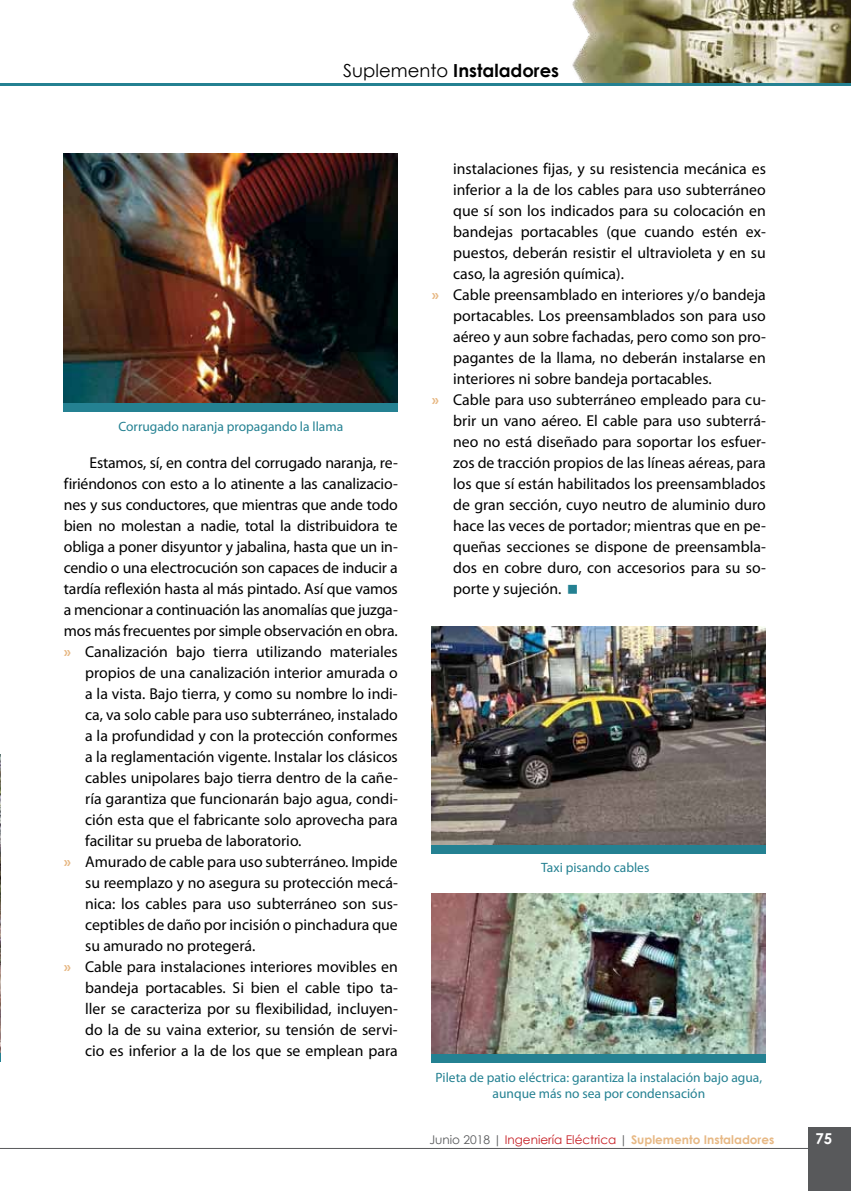
<style>
.page{position:relative;width:851px;height:1191px;background:#fff}
.page>*{position:absolute;margin:0;border:0;box-sizing:border-box;transform-origin:0 0}
.t1{font:700 18px "Century Gothic";color:#000}
.t2{font:15.75px "Myriad Pro";color:#000}
.t3{font:700 15px "Century Gothic";color:#fff}
.t4{font:13.5px/16.2px "Myriad Pro";color:#248192;text-align:center}
.t5{font:700 12px "Century Gothic";color:#e7b884}
.s1{font-weight:400}
.s2{font-weight:700;color:#e7b884}
.s3{font-weight:400;color:#58595b}
.s4{font-weight:400;color:#c61d23}
</style>
<div class="page">
<img style="left:572px;top:0;width:278px;height:83px">
<hr style="left:0;top:83px;width:850px;height:2px;background:#248192">
<hr style="left:0;top:1148px;width:850px;height:1px;background:#58595b">
<div style="left:808px;top:1127px;width:42px;height:64px;background:#58595b"></div>
<img style="left:432px;top:626px;width:333px;height:219px">
<div style="left:432px;top:845px;width:333px;height:8px;background:#248192"></div>
<img style="left:0;top:755px;width:1px;height:298px">
<img style="left:432px;top:893px;width:333px;height:161px">
<div style="left:432px;top:1054px;width:333px;height:9px;background:#248192"></div>
<img style="left:64px;top:153px;width:333px;height:250px">
<div style="left:64px;top:403px;width:334px;height:9px;background:#248192"></div>
<p class="t1" style="left:343px;top:56px;width:217px"><span class="s1">Suplemento</span> Instaladores</p>
<p class="t4" style="left:118px;top:418px;width:226px">Corrugado naranja propagando la llama</p>
<p class="t2" style="left:89px;top:454px;width:310px">Estamos, sí, en contra del corrugado naranja, re-</p>
<p class="t2" style="left:64px;top:475px;width:335px">firiéndonos con esto a lo atinente a las canalizacio-</p>
<p class="t2" style="left:64px;top:496px;width:335px">nes y sus conductores, que mientras que ande todo</p>
<p class="t2" style="left:64px;top:517px;width:335px">bien no molestan a nadie, total la distribuidora te</p>
<p class="t2" style="left:64px;top:538px;width:335px">obliga a poner disyuntor y jabalina, hasta que un in-</p>
<p class="t2" style="left:64px;top:559px;width:335px">cendio o una electrocución son capaces de inducir a</p>
<p class="t2" style="left:64px;top:580px;width:335px">tardía reflexión hasta al más pintado. Así que vamos</p>
<p class="t2" style="left:64px;top:601px;width:335px">a mencionar a continuación las anomalías que juzga-</p>
<p class="t2" style="left:64px;top:622px;width:335px">mos más frecuentes por simple observación en obra.</p>
<p class="t2" style="left:64px;top:643px;width:335px"><span class="s2">»</span> Canalización bajo tierra utilizando materiales</p>
<p class="t2" style="left:85px;top:664px;width:314px">propios de una canalización interior amurada o</p>
<p class="t2" style="left:85px;top:685px;width:314px">a la vista. Bajo tierra, y como su nombre lo indi-</p>
<p class="t2" style="left:85px;top:706px;width:314px">ca, va solo cable para uso subterráneo, instalado</p>
<p class="t2" style="left:85px;top:727px;width:314px">a la profundidad y con la protección conformes</p>
<p class="t2" style="left:85px;top:748px;width:314px">a la reglamentación vigente. Instalar los clásicos</p>
<p class="t2" style="left:85px;top:769px;width:314px">cables unipolares bajo tierra dentro de la cañe-</p>
<p class="t2" style="left:85px;top:790px;width:314px">ría garantiza que funcionarán bajo agua, condi-</p>
<p class="t2" style="left:85px;top:811px;width:314px">ción esta que el fabricante solo aprovecha para</p>
<p class="t2" style="left:85px;top:832px;width:218px">facilitar su prueba de laboratorio.</p>
<p class="t2" style="left:64px;top:853px;width:335px"><span class="s2">»</span> Amurado de cable para uso subterráneo. Impide</p>
<p class="t2" style="left:85px;top:874px;width:314px">su reemplazo y no asegura su protección mecá-</p>
<p class="t2" style="left:85px;top:895px;width:314px">nica: los cables para uso subterráneo son sus-</p>
<p class="t2" style="left:85px;top:916px;width:314px">ceptibles de daño por incisión o pinchadura que</p>
<p class="t2" style="left:85px;top:937px;width:172px">su amurado no protegerá.</p>
<p class="t2" style="left:64px;top:958px;width:335px"><span class="s2">»</span> Cable para instalaciones interiores movibles en</p>
<p class="t2" style="left:85px;top:979px;width:314px">bandeja portacables. Si bien el cable tipo ta-</p>
<p class="t2" style="left:85px;top:1000px;width:314px">ller se caracteriza por su flexibilidad, incluyen-</p>
<p class="t2" style="left:85px;top:1021px;width:314px">do la de su vaina exterior, su tensión de servi-</p>
<p class="t2" style="left:85px;top:1042px;width:314px">cio es inferior a la de los que se emplean para</p>
<p class="t2" style="left:453px;top:160px;width:314px">instalaciones fijas, y su resistencia mecánica es</p>
<p class="t2" style="left:453px;top:181px;width:314px">inferior a la de los cables para uso subterráneo</p>
<p class="t2" style="left:453px;top:202px;width:314px">que sí son los indicados para su colocación en</p>
<p class="t2" style="left:453px;top:223px;width:314px">bandejas portacables (que cuando estén ex-</p>
<p class="t2" style="left:453px;top:244px;width:314px">puestos, deberán resistir el ultravioleta y en su</p>
<p class="t2" style="left:453px;top:265px;width:172px">caso, la agresión química).</p>
<p class="t2" style="left:432px;top:286px;width:335px"><span class="s2">»</span> Cable preensamblado en interiores y/o bandeja</p>
<p class="t2" style="left:453px;top:307px;width:314px">portacables. Los preensamblados son para uso</p>
<p class="t2" style="left:453px;top:328px;width:314px">aéreo y aun sobre fachadas, pero como son pro-</p>
<p class="t2" style="left:453px;top:349px;width:314px">pagantes de la llama, no deberán instalarse en</p>
<p class="t2" style="left:453px;top:370px;width:260px">interiores ni sobre bandeja portacables.</p>
<p class="t2" style="left:432px;top:391px;width:335px"><span class="s2">»</span> Cable para uso subterráneo empleado para cu-</p>
<p class="t2" style="left:453px;top:412px;width:314px">brir un vano aéreo. El cable para uso subterrá-</p>
<p class="t2" style="left:453px;top:433px;width:314px">neo no está diseñado para soportar los esfuer-</p>
<p class="t2" style="left:453px;top:454px;width:314px">zos de tracción propios de las líneas aéreas, para</p>
<p class="t2" style="left:453px;top:475px;width:314px">los que sí están habilitados los preensamblados</p>
<p class="t2" style="left:453px;top:496px;width:314px">de gran sección, cuyo neutro de aluminio duro</p>
<p class="t2" style="left:453px;top:517px;width:314px">hace las veces de portador; mientras que en pe-</p>
<p class="t2" style="left:453px;top:538px;width:314px">queñas secciones se dispone de preensambla-</p>
<p class="t2" style="left:453px;top:559px;width:314px">dos en cobre duro, con accesorios para su so-</p>
<p class="t2" style="left:453px;top:580px;width:110px">porte y sujeción.</p>
<p class="t4" style="left:541px;top:859px;width:110px">Taxi pisando cables</p>
<p class="t4" style="left:435px;top:1069px;width:328px">Pileta de patio eléctrica: garantiza la instalación bajo agua, aunque más no sea por condensación</p>
<p class="t5" style="left:429px;top:1130px;width:346px"><span class="s3">Junio 2018 |</span> <span class="s4">Ingeniería Eléctrica</span> <span class="s3">|</span> Suplemento Instaladores</p>
<p class="t3" style="left:815px;top:1127px;width:18px">75</p>
</div>
